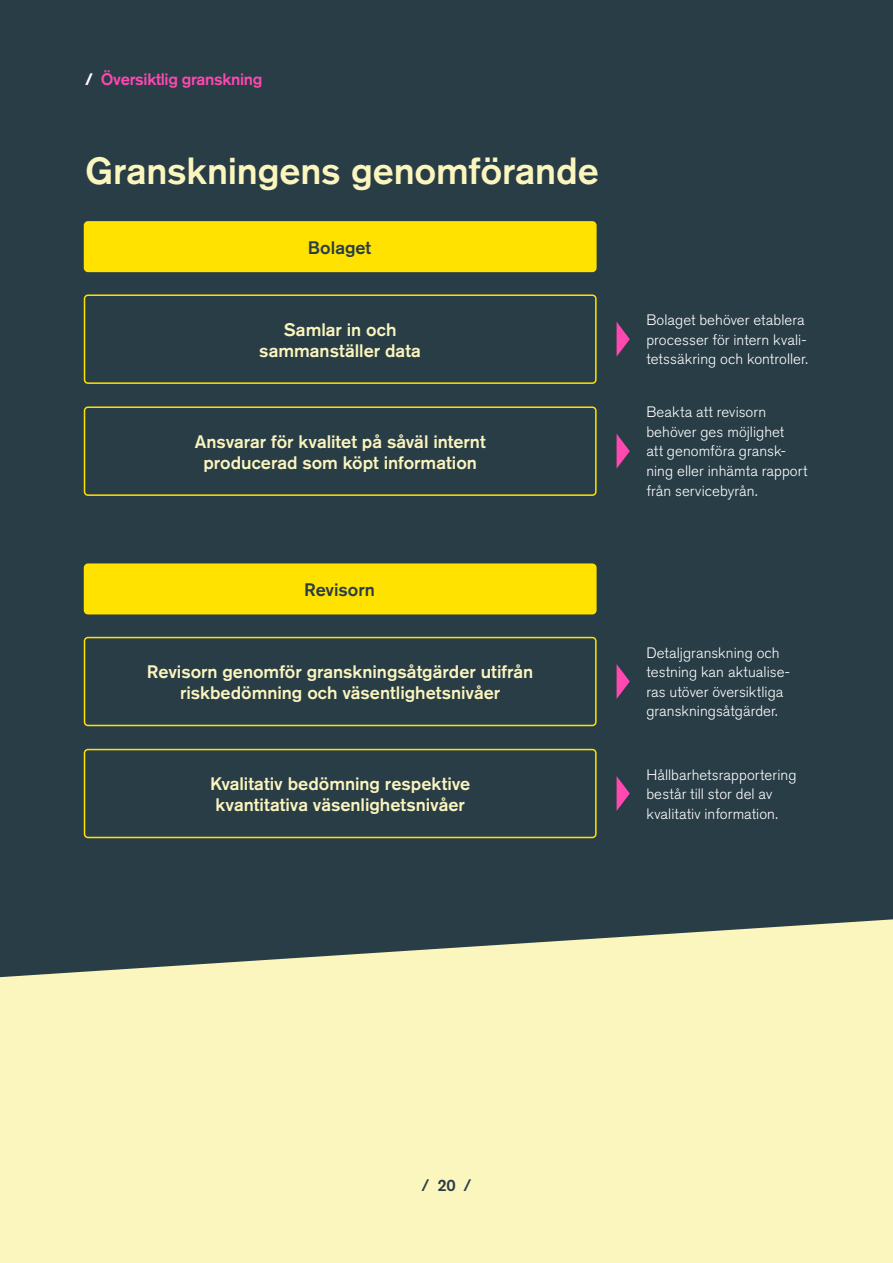
<style>
.page{position:relative;width:893px;height:1263px;background:#293d47}
.page>*{position:absolute;margin:0;border:0;box-sizing:border-box;transform-origin:0 0}
.t1{font:500 37.5px "Akzidenz Grotesk BE";letter-spacing:-.005em;color:#fbf5be}
.t2{font:500 18px/21px "Akzidenz Grotesk BE";color:#fbf5be;text-align:center}
.t3{font:500 18px "Akzidenz Grotesk BE";letter-spacing:-.005em;color:#293d47}
.t4{font:500 16.5px "Akzidenz Grotesk BE";letter-spacing:-.02em;color:#ff48b0}
.t5{font:500 16.5px "Akzidenz Grotesk BE";color:#293d47}
.t6{font:300 15px/19.5px "Akzidenz Grotesk BE";letter-spacing:.005em;color:#fff}
.s1{font-weight:700;color:#fff}
</style>
<div class="page">
<div style="left:84px;top:221px;width:513px;height:51px;background:#ffe200;border-radius:4px"></div>
<div style="left:84px;top:563px;width:513px;height:51px;background:#ffe200;border-radius:4px"></div>
<div style="left:84px;top:294px;width:513px;height:90px;border:2px solid #ffe200;border-radius:4px"></div>
<div style="left:84px;top:637px;width:513px;height:89px;border:2px solid #ffe200;border-radius:4px"></div>
<div style="left:84px;top:406px;width:513px;height:90px;border:2px solid #ffe200;border-radius:4px"></div>
<div style="left:84px;top:749px;width:513px;height:89px;border:2px solid #ffe200;border-radius:4px"></div>
<svg style="left:617px;top:322px;width:13px;height:34px"></svg>
<svg style="left:617px;top:665px;width:13px;height:34px"></svg>
<svg style="left:617px;top:434px;width:13px;height:34px"></svg>
<svg style="left:617px;top:777px;width:13px;height:34px"></svg>
<svg style="left:0;top:919px;width:893px;height:344px;background:#e8e5b3"></svg>
<p class="t4" style="left:85px;top:69px;width:179px"><span class="s1">/</span> Översiktlig granskning</p>
<p class="t1" style="left:85px;top:148px;width:515px">Granskningens genomförande</p>
<p class="t3" style="left:308px;top:236px;width:65px">Bolaget</p>
<p class="t2" style="left:259px;top:319px;width:163px">Samlar in och sammanställer data</p>
<p class="t2" style="left:195px;top:431px;width:292px">Ansvarar för kvalitet på såväl internt producerad som köpt information</p>
<p class="t3" style="left:304px;top:579px;width:72px">Revisorn</p>
<p class="t2" style="left:147px;top:661px;width:388px">Revisorn genomför granskningsåtgärder utifrån riskbedömning och väsentlighetsnivåer</p>
<p class="t2" style="left:210px;top:773px;width:262px">Kvalitativ bedömning respektive kvantitativa väsenlighetsnivåer</p>
<p class="t6" style="left:646px;top:311px;width:163px">Bolaget behöver etablera processer för intern kvali&shy;tetssäkring och kontroller.</p>
<p class="t6" style="left:646px;top:403px;width:163px">Beakta att revisorn behöver ges möjlighet<br>att genomföra gransk&shy;ning eller inhämta rapport från servicebyrån.</p>
<p class="t6" style="left:646px;top:643px;width:145px">Detaljgranskning och testning kan aktualise&shy;ras utöver översiktliga granskningsåtgärder.</p>
<p class="t6" style="left:646px;top:765px;width:152px">Hållbarhetsrapportering består till stor del av kvalitativ information.</p>
<p class="t5" style="left:421px;top:1175px;width:51px">/ 20 /</p>
</div>
